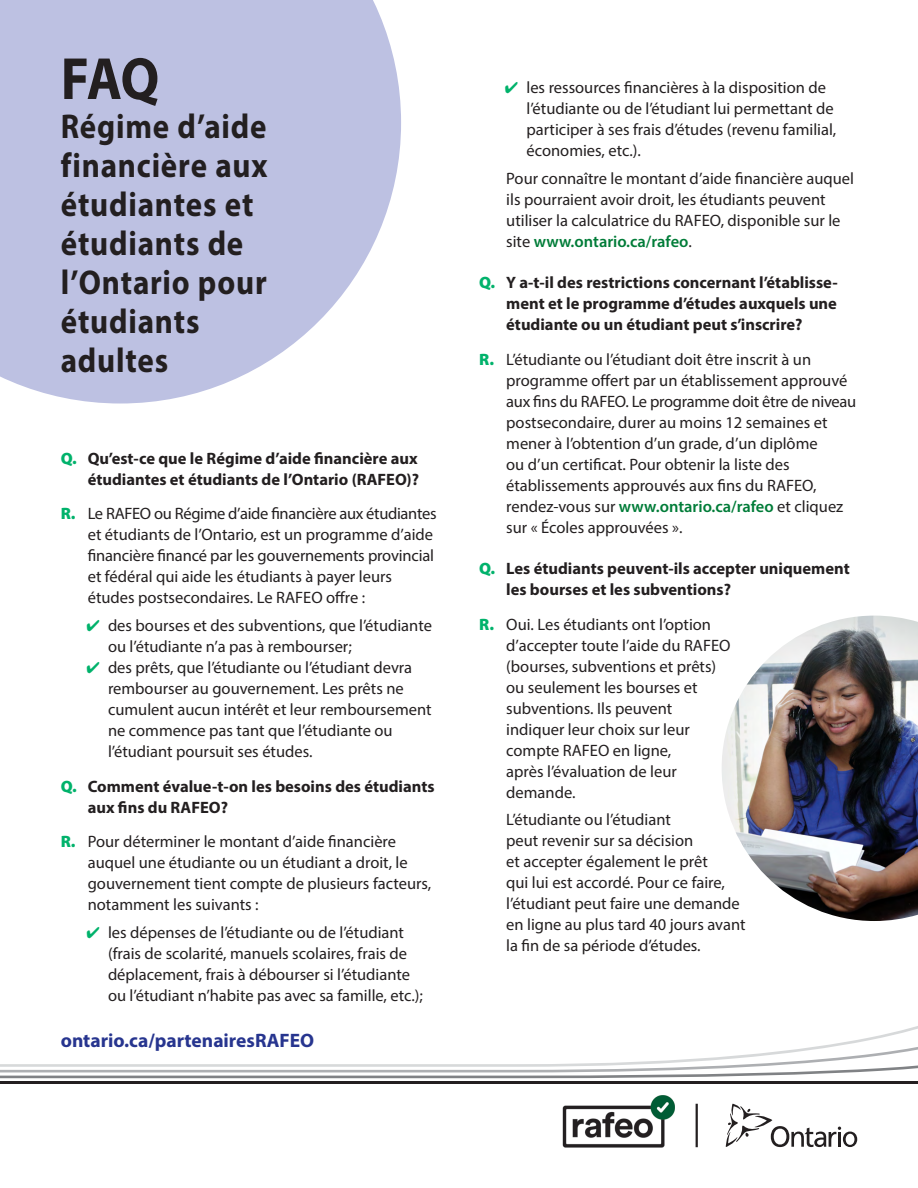
<style>
.page{position:relative;width:918px;height:1188px;background:#fff}
.page>*{position:absolute;margin:0;border:0;box-sizing:border-box;transform-origin:0 0}
.t1{font:700 60px "Myriad Pro";color:#231f20;scale:.9 1}
.t2{font:700 34.5px/39px "Myriad Pro";letter-spacing:.025em;color:#231f20;scale:.9 1}
.t3{font:700 19.5px "Myriad Pro";color:#27358f}
.Answer{font:16.5px/21px "Myriad Pro";color:#231f20}
.t4{font:700 16.5px/21px "Myriad Pro";color:#231f20}
.s1{font-weight:900;color:#00b26b}
.s2{color:#00b26b}
.s3{font-weight:600;color:#007c38}
</style>
<div class="page">
<img style="left:722px;top:616px;width:196px;height:305px">
<hr style="left:0;top:1081px;width:918px;height:3px;background:#231f20">
<svg style="left:0;top:1037px;width:918px;height:41px"></svg>
<hr style="left:696px;top:1104px;width:2px;height:43px;background:#231f20">
<svg style="left:726px;top:1104px;width:131px;height:43px"></svg>
<img style="left:562px;top:1095px;width:113px;height:53px">
<svg style="left:0;top:0;width:401px;height:404px;background:#c5c8e5"></svg>
<h1 class="t1" style="left:61px;top:40px;width:111px">FAQ</h1>
<h1 class="t2" style="left:61px;top:106px;width:231px">Régime d’aide financière aux étudiantes et étudiants de l’Ontario pour étudiants adultes</h1>
<h2 class="t4" style="left:61px;top:447px;width:360px;text-align:right"><span class="s1">Q.</span> Qu’est-ce que le Régime d’aide financière aux étudiantes et étudiants de l’Ontario (RAFEO)?</h2>
<p class="Answer" style="left:88px;top:503px;width:350px;text-indent:-27px"><span class="s1">R.</span> Le RAFEO ou Régime d’aide financière aux étudiantes et étudiants de l’Ontario, est un programme d’aide financière financé par les gouvernements provincial et fédéral qui aide les étudiants à payer leurs études postsecondaires. Le RAFEO offre :</p>
<p class="Answer" style="left:108px;top:615px;width:325px;text-indent:-22px"><span class="s2">✔</span> des bourses et des subventions, que l’étudiante ou l’étudiante n’a pas à rembourser;</p>
<p class="Answer" style="left:108px;top:657px;width:325px;text-indent:-22px"><span class="s2">✔</span> des prêts, que l’étudiante ou l’étudiant devra rembourser au gouvernement. Les prêts ne cumulent aucun intérêt et leur remboursement ne commence pas tant que l’étudiante ou l’étudiant poursuit ses études.</p>
<h2 class="t4" style="left:88px;top:775px;width:348px;text-indent:-27px"><span class="s1">Q.</span> Comment évalue-t-on les besoins des étudiants aux fins du RAFEO?</h2>
<p class="Answer" style="left:88px;top:831px;width:345px;text-indent:-27px"><span class="s1">R.</span> Pour déterminer le montant d’aide financière auquel une étudiante ou un étudiant a droit, le gouvernement tient compte de plusieurs facteurs, notamment les suivants :</p>
<p class="Answer" style="left:108px;top:922px;width:316px;text-indent:-22px"><span class="s2">✔</span> les dépenses de l’étudiante ou de l’étudiant (frais de scolarité, manuels scolaires, frais de déplacement, frais à débourser si l’étudiante ou l’étudiant n’habite pas avec sa famille, etc.);</p>
<p class="t3" style="left:61px;top:1028px;width:255px">ontario.ca/partenairesRAFEO</p>
<p class="Answer" style="left:526px;top:77px;width:311px;text-indent:-22px"><span class="s2">✔</span> les ressources financières à la disposition de l’étudiante ou de l’étudiant lui permettant de participer à ses frais d’études (revenu familial, économies, etc.).</p>
<p class="Answer" style="left:506px;top:168px;width:349px">Pour connaître le montant d’aide financière auquel ils pourraient avoir droit, les étudiants peuvent utiliser la calculatrice du RAFEO, disponible sur le site <span class="s3">www.ontario.ca/rafeo</span>.</p>
<h2 class="t4" style="left:506px;top:272px;width:332px;text-align:justify;text-indent:-27px"><span class="s1">Q.</span> Y a-t-il des restrictions concernant l’établisse&shy;ment et le programme d’études auxquels une étudiante ou un étudiant peut s’inscrire?</h2>
<p class="Answer" style="left:506px;top:349px;width:352px;text-indent:-27px"><span class="s1">R.</span> L’étudiante ou l’étudiant doit être inscrit à un programme offert par un établissement approuvé aux fins du RAFEO. Le programme doit être de niveau postsecondaire, durer au moins 12 semaines et mener à l’obtention d’un grade, d’un diplôme<br>ou d’un certificat. Pour obtenir la liste des établissements approuvés aux fins du RAFEO, rendez-vous sur <span class="s3">www.ontario.ca/rafeo</span> et cliquez</p>
<p class="Answer" style="left:506px;top:517px;width:178px">sur « Écoles approuvées ».</p>
<h2 class="t4" style="left:506px;top:558px;width:345px;text-indent:-27px"><span class="s1">Q.</span> Les étudiants peuvent-ils accepter uniquement les bourses et les subventions?</h2>
<p class="Answer" style="left:506px;top:613px;width:226px;text-indent:-27px"><span class="s1">R.</span> Oui. Les étudiants ont l’option d’accepter toute l’aide du RAFEO (bourses, subventions et prêts) ou seulement les bourses et subventions. Ils peuvent indiquer leur choix sur leur compte RAFEO en ligne,<br>après l’évaluation de leur demande.</p>
<p class="Answer" style="left:506px;top:809px;width:241px">L’étudiante ou l’étudiant<br>peut revenir sur sa décision<br>et accepter également le prêt<br>qui lui est accordé. Pour ce faire, l’étudiant peut faire une demande en ligne au plus tard 40 jours avant la fin de sa période d’études.</p>
</div>
